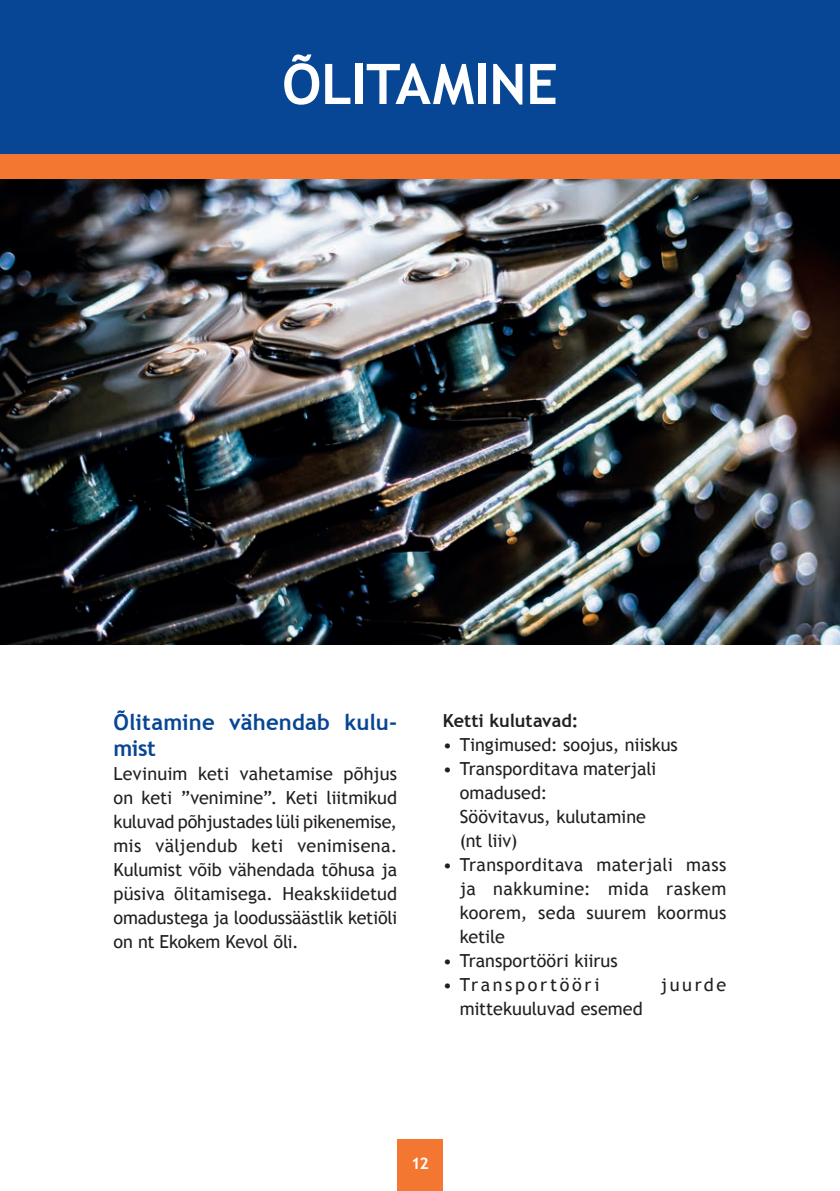
<style>
.page{position:relative;width:840px;height:1191px;background:#fff}
.page>*{position:absolute;margin:0;border:0;box-sizing:border-box;transform-origin:0 0}
.t1{font:700 56px "Trebuchet MS";letter-spacing:-.01em;color:#fff}
.t2{font:700 22px/26.4px "Trebuchet MS";letter-spacing:.005em;color:#074694}
.t3{font:18px/24px "Trebuchet MS";color:#231f20;text-align:justify}
.t4{font:700 18px "Trebuchet MS";color:#231f20}
.t5{font:18px "Trebuchet MS";letter-spacing:.145em;color:#231f20}
.t6{font:700 16px "Trebuchet MS";color:#fff}
</style>
<div class="page">
<div style="left:397px;top:1140px;width:45px;height:51px;background:#f37730"></div>
<div style="left:0;top:0;width:839px;height:167px;background:#074694"></div>
<div style="left:0;top:154px;width:839px;height:25px;background:#f37730"></div>
<img style="left:0;top:179px;width:839px;height:465px">
<h1 class="t1" style="left:282px;top:49px;width:277px">ÕLITAMINE</h1>
<p class="t2" style="left:113px;top:709px;width:285px">Õlitamine vähendab kulu&shy;mist</p>
<p class="t3" style="left:113px;top:762px;width:285px">Levinuim keti vahetamise põhjus on keti ”venimine”. Keti liitmikud kuluvad põhjustades lüli pikenemise, mis väljendub keti venimisena.<br>Kulumist võib vähendada tõhusa ja püsiva õlitamisega. Heakskiidetud omadustega ja loodussäästlik ketiõli on nt Ekokem Kevol õli.</p>
<p class="t4" style="left:442px;top:709px;width:137px">Ketti kulutavad:</p>
<p class="t3" style="left:442px;top:733px;width:236px">• Tingimused: soojus, niiskus</p>
<p class="t3" style="left:459px;top:757px;width:198px;text-align:left;text-indent:-17px">• Transporditava materjali omadused:<br>Söövitavus, kulutamine (nt liiv)</p>
<p class="t3" style="left:459px;top:853px;width:268px;text-indent:-17px">• Transporditava materjali mass ja nakkumine: mida raskem koorem, seda suurem koormus ketile</p>
<p class="t3" style="left:442px;top:948px;width:176px">• Transportööri kiirus</p>
<p class="t5" style="left:442px;top:974px;width:158px">• Transportööri</p>
<p class="t3" style="left:660px;top:972px;width:67px">juurde</p>
<p class="t3" style="left:459px;top:996px;width:185px">mittekuuluvad esemed</p>
<p class="t6" style="left:411px;top:1152px;width:19px">12</p>
</div>
